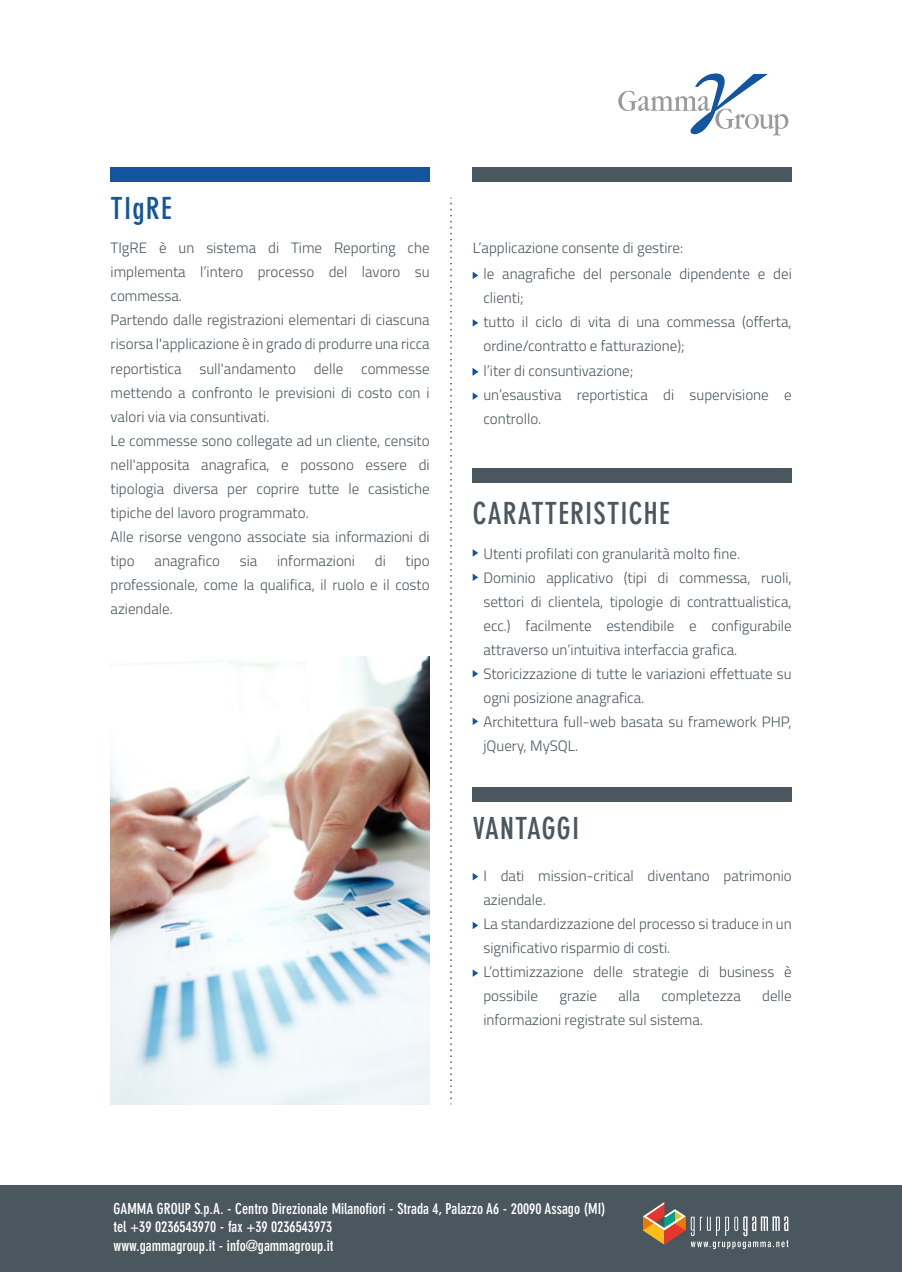
<style>
.page{position:relative;width:902px;height:1272px;background:#fff}
.page>*{position:absolute;margin:0;border:0;box-sizing:border-box;transform-origin:0 0}
.t1{font:700 condensed 30px "DIN Neuzeit Grotesk";letter-spacing:.04em;color:#4b575f}
.t2{font:700 condensed 30px "DIN Neuzeit Grotesk";letter-spacing:.04em;color:#13559e}
.t3{font:300 15px/24px "Titillium Web";color:#4b575f}
.t4{font:700 condensed 15px/18.6px "DIN Neuzeit Grotesk";color:#fff}
</style>
<div class="page">
<svg style="left:450px;top:197px;width:1px;height:907px"></svg>
<svg style="left:618px;top:73px;width:170px;height:62px"></svg>
<div style="left:0;top:1185px;width:901px;height:86px;background:#4b575f"></div>
<svg style="left:643px;top:1202px;width:145px;height:47px"></svg>
<div style="left:111px;top:167px;width:318px;height:15px;background:#13559e"></div>
<img style="left:111px;top:657px;width:318px;height:447px">
<div style="left:472px;top:167px;width:319px;height:15px;background:#4b575f"></div>
<svg style="left:472px;top:271px;width:6px;height:8px"></svg>
<svg style="left:472px;top:319px;width:6px;height:7px"></svg>
<svg style="left:472px;top:368px;width:6px;height:7px"></svg>
<svg style="left:472px;top:392px;width:6px;height:8px"></svg>
<svg style="left:472px;top:670px;width:6px;height:7px"></svg>
<svg style="left:472px;top:549px;width:6px;height:7px"></svg>
<svg style="left:472px;top:573px;width:6px;height:8px"></svg>
<svg style="left:472px;top:717px;width:6px;height:8px"></svg>
<div style="left:472px;top:468px;width:319px;height:14px;background:#4b575f"></div>
<div style="left:472px;top:787px;width:319px;height:14px;background:#4b575f"></div>
<svg style="left:472px;top:873px;width:6px;height:7px"></svg>
<svg style="left:472px;top:921px;width:6px;height:8px"></svg>
<svg style="left:472px;top:969px;width:6px;height:7px"></svg>
<h1 class="t2" style="left:111px;top:191px;width:62px">TIgRE</h1>
<p class="t3" style="left:111px;top:235px;width:320px">TIgRE è un sistema di Time Reporting che implementa l’intero processo del lavoro su commessa.<br>Partendo dalle registrazioni elementari di ciascuna risorsa l'applicazione è in grado di produrre una ricca reportistica sull'andamento delle commesse mettendo a confronto le previsioni di costo con i valori via via consuntivati.<br>Le commesse sono collegate ad un cliente, censito nell'apposita anagrafica, e possono essere di tipologia diversa per coprire tutte le casistiche tipiche del lavoro programmato.<br>Alle risorse vengono associate sia informazioni di tipo</p>
<p class="t3" style="left:154px;top:547px;width:67px">anagrafico</p>
<p class="t3" style="left:240px;top:547px;width:19px">sia</p>
<p class="t3" style="left:277px;top:547px;width:79px">informazioni</p>
<p class="t3" style="left:375px;top:547px;width:12px">di</p>
<p class="t3" style="left:111px;top:547px;width:320px;text-align:justify;text-indent:295px">tipo professionale, come la qualifica, il ruolo e il costo aziendale.</p>
<p class="t3" style="left:483px;top:234px;width:310px;line-height:26px;text-indent:-11px">L’applicazione consente di gestire:<br>le anagrafiche del personale dipendente e dei</p>
<p class="t3" style="left:483px;top:285px;width:310px">clienti;<br>tutto il ciclo di vita di una commessa (offerta, ordine/contratto e fatturazione);<br>l’iter di consuntivazione;<br>un’esaustiva reportistica di supervisione e controllo.</p>
<h1 class="t1" style="left:472px;top:496px;width:198px">CARATTERISTICHE</h1>
<p class="t3" style="left:483px;top:540px;width:310px">Utenti profilati con granularità molto fine.<br>Dominio applicativo (tipi di commessa, ruoli, settori di clientela, tipologie di contrattualistica, ecc.) facilmente estendibile e configurabile attraverso un’intuitiva interfaccia grafica.<br>Storicizzazione di tutte le variazioni effettuate su ogni posizione anagrafica.<br>Architettura full-web basata su framework PHP, jQuery, MySQL.</p>
<h1 class="t1" style="left:472px;top:810px;width:108px">VANTAGGI</h1>
<p class="t3" style="left:483px;top:863px;width:310px">I dati mission-critical diventano patrimonio aziendale.<br>La standardizzazione del processo si traduce in un significativo risparmio di costi.<br>L’ottimizzazione delle strategie di business è possibile</p>
<p class="t3" style="left:559px;top:983px;width:39px">grazie</p>
<p class="t3" style="left:618px;top:983px;width:23px">alla</p>
<p class="t3" style="left:661px;top:983px;width:81px">completezza</p>
<p class="t3" style="left:762px;top:983px;width:31px">delle</p>
<p class="t3" style="left:483px;top:1007px;width:221px">informazioni registrate sul sistema.</p>
<p class="t4" style="left:114px;top:1198px;width:493px">GAMMA GROUP S.p.A. - Centro Direzionale Milanofiori - Strada 4, Palazzo A6 - 20090 Assago (MI) tel +39 0236543970 - fax +39 0236543973<br>www.gammagroup.it - info@gammagroup.it</p>
</div>
